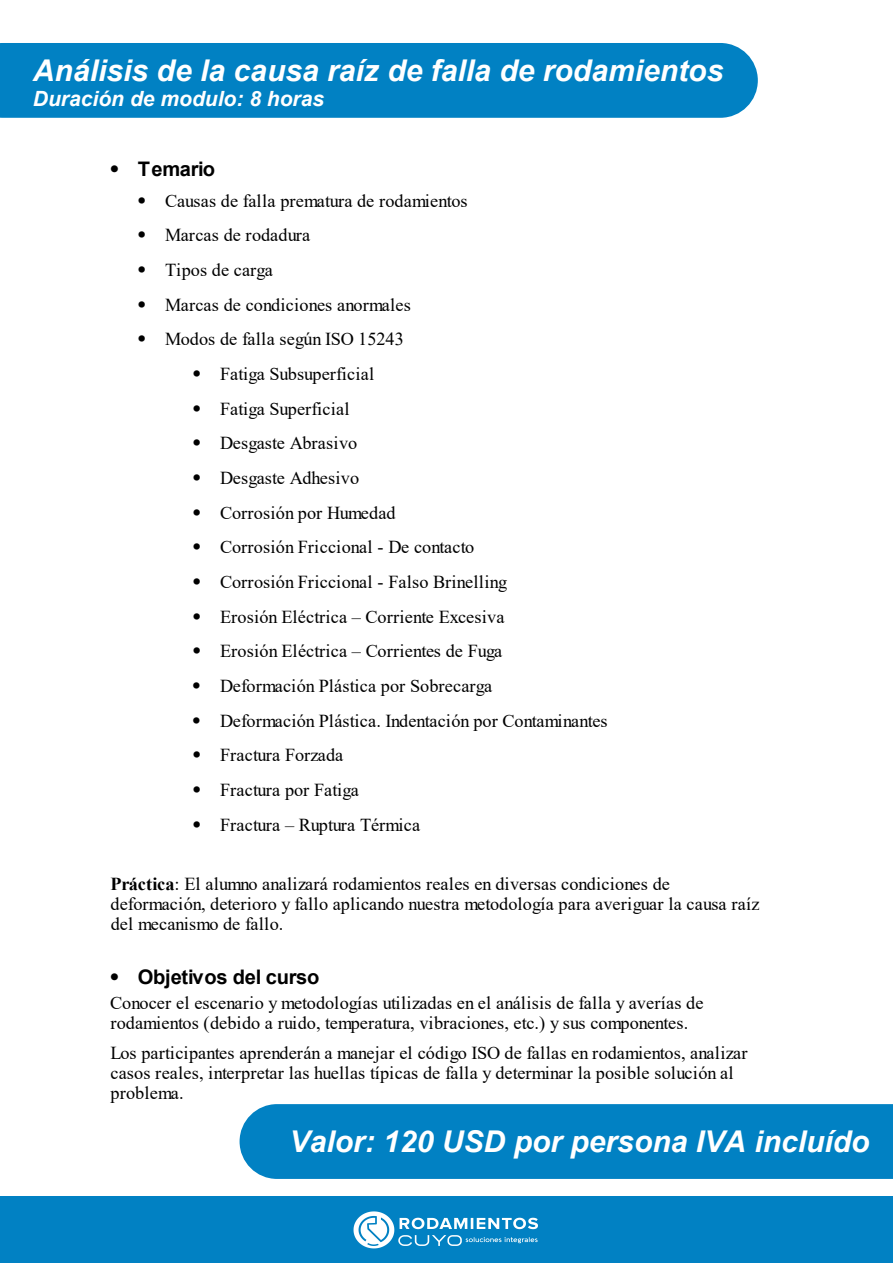
<style>
.page{position:relative;width:893px;height:1263px;background:#fff}
.page>*{position:absolute;margin:0;border:0;box-sizing:border-box;transform-origin:0 0}
.t1{font:italic 700 30px "Arial";color:#fff}
.t2{font:italic 700 21px "Arial";color:#fff}
.t3{font:700 20.1px "Arial";letter-spacing:-.01em;color:#000}
.t4{font:18.3px/20.1px "Times New Roman";letter-spacing:.005em;color:#000}
.s1{font-weight:700}
</style>
<div class="page">
<div style="left:0;top:1197px;width:893px;height:66px;background:#0181c3"></div>
<img style="left:353px;top:1211px;width:185px;height:38px">
<div style="left:0;top:43px;width:758px;height:75px;background:#0181c3"></div>
<div style="left:240px;top:1104px;width:653px;height:75px;background:#0181c3"></div>
<h1 class="t1" style="left:33px;top:51px;width:692px">Análisis de la causa raíz de falla de rodamientos</h1>
<p class="t2" style="left:33px;top:85px;width:293px">Duración de modulo: 8 horas</p>
<p class="t3" style="left:110px;top:155px;width:106px">⦁ Temario</p>
<p class="t4" style="left:138px;top:190px;width:331px">⦁ Causas de falla prematura de rodamientos</p>
<p class="t4" style="left:138px;top:225px;width:174px">⦁ Marcas de rodadura</p>
<p class="t4" style="left:138px;top:259px;width:137px">⦁ Tipos de carga</p>
<p class="t4" style="left:138px;top:294px;width:275px">⦁ Marcas de condiciones anormales</p>
<p class="t4" style="left:138px;top:329px;width:268px">⦁ Modos de falla según ISO 15243</p>
<p class="t4" style="left:193px;top:363px;width:183px">⦁ Fatiga Subsuperficial</p>
<p class="t4" style="left:193px;top:398px;width:158px">⦁ Fatiga Superficial</p>
<p class="t4" style="left:193px;top:433px;width:166px">⦁ Desgaste Abrasivo</p>
<p class="t4" style="left:193px;top:467px;width:168px">⦁ Desgaste Adhesivo</p>
<p class="t4" style="left:193px;top:502px;width:204px">⦁ Corrosión por Humedad</p>
<p class="t4" style="left:193px;top:536px;width:283px">⦁ Corrosión Friccional - De contacto</p>
<p class="t4" style="left:193px;top:571px;width:316px">⦁ Corrosión Friccional - Falso Brinelling</p>
<p class="t4" style="left:193px;top:606px;width:313px">⦁ Erosión Eléctrica – Corriente Excesiva</p>
<p class="t4" style="left:193px;top:640px;width:311px">⦁ Erosión Eléctrica – Corrientes de Fuga</p>
<p class="t4" style="left:193px;top:675px;width:301px">⦁ Deformación Plástica por Sobrecarga</p>
<p class="t4" style="left:193px;top:710px;width:417px">⦁ Deformación Plástica. Indentación por Contaminantes</p>
<p class="t4" style="left:193px;top:744px;width:152px">⦁ Fractura Forzada</p>
<p class="t4" style="left:193px;top:779px;width:168px">⦁ Fractura por Fatiga</p>
<p class="t4" style="left:193px;top:814px;width:229px">⦁ Fractura – Ruptura Térmica</p>
<p class="t4" style="left:110px;top:873px;width:651px"><span class="s1">Práctica</span>: El alumno analizará rodamientos reales en diversas condiciones de deformación, deterioro y fallo aplicando nuestra metodología para averiguar la causa raíz del mecanismo de fallo.</p>
<p class="t3" style="left:110px;top:962px;width:211px">⦁ Objetivos del curso</p>
<p class="t4" style="left:110px;top:992px;width:595px">Conocer el escenario y metodologías utilizadas en el análisis de falla y averías de rodamientos (debido a ruido, temperatura, vibraciones, etc.) y sus componentes.</p>
<p class="t4" style="left:110px;top:1042px;width:638px">Los participantes aprenderán a manejar el código ISO de fallas en rodamientos, analizar casos reales, interpretar las huellas típicas de falla y determinar la posible solución al problema.</p>
<h1 class="t1" style="left:290px;top:1121px;width:581px">Valor: 120 USD por persona IVA incluído</h1>
</div>
